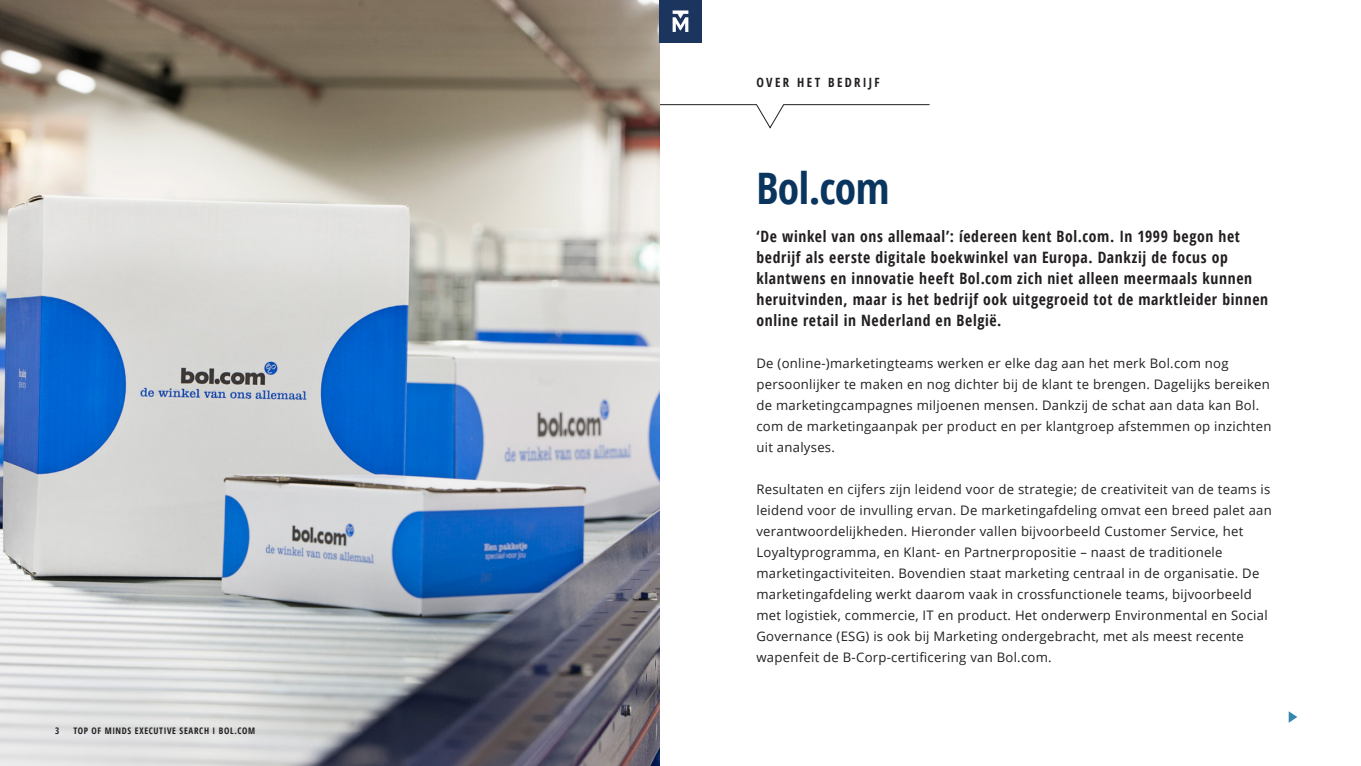
<style>
.page{position:relative;width:1361px;height:766px;background:#fff}
.page>*{position:absolute;margin:0;border:0;box-sizing:border-box;transform-origin:0 0}
.Page_header_kopie{font:700 condensed 43.42px "Open Sans";letter-spacing:-.01em;color:#0a355e}
.t1{font:700 condensed 15.67px/21px "Open Sans";letter-spacing:.04em;color:#231f20}
.t2{font:13.12px/21px "Open Sans";letter-spacing:.02em;color:#231f20}
.t3{font:700 condensed 12.75px "Open Sans";letter-spacing:.185em;color:#231f20}
.t4{font:700 condensed 9px "Open Sans";letter-spacing:.07em;color:#231f20}
</style>
<div class="page">
<svg style="left:659px;top:104px;width:271px;height:24px"></svg>
<img style="left:0;top:0;width:659px;height:765px">
<svg style="left:1288px;top:711px;width:9px;height:11px"></svg>
<div style="left:659px;top:0;width:43px;height:43px;background:#1c355e"></div>
<svg style="left:672px;top:10px;width:16px;height:22px"></svg>
<p class="t4" style="left:55px;top:724px;width:6px">3</p>
<p class="t4" style="left:73px;top:724px;width:183px">TOP OF MINDS EXECUTIVE SEARCH I BOL.COM</p>
<p class="t3" style="left:756px;top:73px;width:125px">OVER HET BEDRIJF</p>
<p class="Page_header_kopie" style="left:756px;top:158px;width:135px">Bol.com</p>
<p class="t1" style="left:756px;top:225px;width:513px">‘De winkel van ons allemaal’: íedereen kent Bol.com. In 1999 begon het bedrijf als eerste digitale boekwinkel van Europa. Dankzij de focus op klantwens en innovatie heeft Bol.com zich niet alleen meermaals kunnen heruitvinden, maar is het bedrijf ook uitgegroeid tot de marktleider binnen online retail in Nederland en België.</p>
<p class="t2" style="left:756px;top:352px;width:516px">De (online-)marketingteams werken er elke dag aan het merk Bol.com nog persoonlijker te maken en nog dichter bij de klant te brengen. Dagelijks bereiken de marketingcampagnes miljoenen mensen. Dankzij de schat aan data kan Bol. com de marketingaanpak per product en per klantgroep afstemmen op inzichten uit analyses.</p>
<p class="t2" style="left:756px;top:478px;width:517px">Resultaten en cijfers zijn leidend voor de strategie; de creativiteit van de teams is leidend voor de invulling ervan. De marketingafdeling omvat een breed palet aan verantwoordelijkheden. Hieronder vallen bijvoorbeeld Customer Service, het Loyaltyprogramma, en Klant- en Partnerpropositie – naast de traditionele marketingactiviteiten. Bovendien staat marketing centraal in de organisatie. De marketingafdeling werkt daarom vaak in crossfunctionele teams, bijvoorbeeld met logistiek, commercie, IT en product. Het onderwerp Environmental en Social Governance (ESG) is ook bij Marketing ondergebracht, met als meest recente wapenfeit de B-Corp-certificering van Bol.com.</p>
</div>
